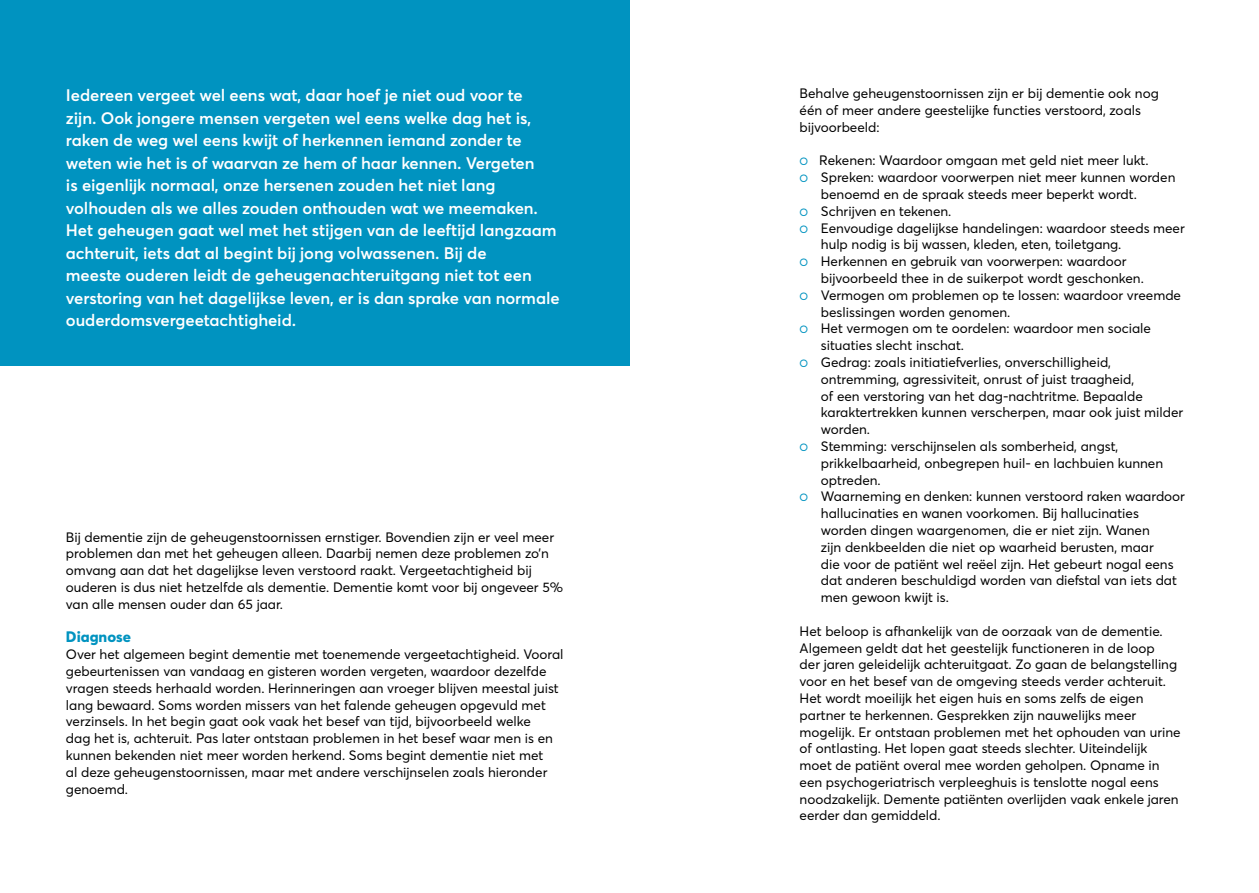
<style>
.page{position:relative;width:1259px;height:893px;background:#fff}
.page>*{position:absolute;margin:0;border:0;box-sizing:border-box;transform-origin:0 0}
.t1{font:600 16.5px/22.5px "Averta";letter-spacing:-.005em;color:#fff}
.t2{font:800 15px "Averta";color:#0093c0}
.t3{font:13.5px/16.8px "Averta";color:#000}
.s1{color:#0093c0}
</style>
<div class="page">
<div style="left:0;top:0;width:629px;height:366px;background:#0093c0"></div>
<p class="t1" style="left:66px;top:83px;width:495px">Iedereen vergeet wel eens wat, daar hoef je niet oud voor te<br>zijn. Ook jongere mensen vergeten wel eens welke dag het is, raken de weg wel eens kwijt of herkennen iemand zonder te weten wie het is of waarvan ze hem of haar kennen. Vergeten<br>is eigenlijk normaal, onze hersenen zouden het niet lang volhouden als we alles zouden onthouden wat we meemaken.<br>Het geheugen gaat wel met het stijgen van de leeftijd langzaam achteruit, iets dat al begint bij jong volwassenen. Bij de<br>meeste ouderen leidt de geheugenachteruitgang niet tot een verstoring van het dagelijkse leven, er is dan sprake van normale ouderdomsvergeetachtigheid.</p>
<p class="t3" style="left:799px;top:85px;width:361px">Behalve geheugenstoornissen zijn er bij dementie ook nog één of meer andere geestelijke functies verstoord, zoals bijvoorbeeld:</p>
<p class="t3" style="left:799px;top:152px;width:350px"><span class="s1">○</span> Rekenen: Waardoor omgaan met geld niet meer lukt.</p>
<p class="t3" style="left:821px;top:169px;width:356px;text-indent:-21px"><span class="s1">○</span> Spreken: waardoor voorwerpen niet meer kunnen worden benoemd en de spraak steeds meer beperkt wordt.</p>
<p class="t3" style="left:799px;top:202px;width:153px"><span class="s1">○</span> Schrijven en tekenen.</p>
<p class="t3" style="left:821px;top:219px;width:365px;text-indent:-21px"><span class="s1">○</span> Eenvoudige dagelijkse handelingen: waardoor steeds meer hulp nodig is bij wassen, kleden, eten, toiletgang.</p>
<p class="t3" style="left:821px;top:253px;width:324px;text-indent:-21px"><span class="s1">○</span> Herkennen en gebruik van voorwerpen: waardoor bijvoorbeeld thee in de suikerpot wordt geschonken.</p>
<p class="t3" style="left:821px;top:286px;width:362px;text-indent:-21px"><span class="s1">○</span> Vermogen om problemen op te lossen: waardoor vreemde beslissingen worden genomen.</p>
<p class="t3" style="left:821px;top:320px;width:331px;text-indent:-21px"><span class="s1">○</span> Het vermogen om te oordelen: waardoor men sociale situaties slecht inschat.</p>
<p class="t3" style="left:821px;top:353px;width:364px;text-indent:-21px"><span class="s1">○</span> Gedrag: zoals initiatiefverlies, onverschilligheid, ontremming, agressiviteit, onrust of juist traagheid,<br>of een verstoring van het dag-nachtritme. Bepaalde karaktertrekken kunnen verscherpen, maar ook juist milder worden.</p>
<p class="t3" style="left:821px;top:437px;width:344px;text-indent:-21px"><span class="s1">○</span> Stemming: verschijnselen als somberheid, angst, prikkelbaarheid, onbegrepen huil- en lachbuien kunnen optreden.</p>
<p class="t3" style="left:821px;top:488px;width:366px;text-indent:-21px"><span class="s1">○</span> Waarneming en denken: kunnen verstoord raken waardoor hallucinaties en wanen voorkomen. Bij hallucinaties worden dingen waargenomen, die er niet zijn. Wanen<br>zijn denkbeelden die niet op waarheid berusten, maar<br>die voor de patiënt wel reëel zijn. Het gebeurt nogal eens dat anderen beschuldigd worden van diefstal van iets dat men gewoon kwijt is.</p>
<p class="t3" style="left:799px;top:622px;width:382px">Het beloop is afhankelijk van de oorzaak van de dementie.<br>Algemeen geldt dat het geestelijk functioneren in de loop<br>der jaren geleidelijk achteruitgaat. Zo gaan de belangstelling voor en het besef van de omgeving steeds verder achteruit.<br>Het wordt moeilijk het eigen huis en soms zelfs de eigen partner te herkennen. Gesprekken zijn nauwelijks meer mogelijk. Er ontstaan problemen met het ophouden van urine of ontlasting. Het lopen gaat steeds slechter. Uiteindelijk moet de patiënt overal mee worden geholpen. Opname in een psychogeriatrisch verpleeghuis is tenslotte nogal eens noodzakelijk. Demente patiënten overlijden vaak enkele jaren eerder dan gemiddeld.</p>
<p class="t3" style="left:66px;top:528px;width:499px">Bij dementie zijn de geheugenstoornissen ernstiger. Bovendien zijn er veel meer problemen dan met het geheugen alleen. Daarbij nemen deze problemen zo’n omvang aan dat het dagelijkse leven verstoord raakt. Vergeetachtigheid bij ouderen is dus niet hetzelfde als dementie. Dementie komt voor bij ongeveer 5% van alle mensen ouder dan 65 jaar.</p>
<p class="t2" style="left:66px;top:626px;width:67px">Diagnose</p>
<p class="t3" style="left:66px;top:645px;width:499px">Over het algemeen begint dementie met toenemende vergeetachtigheid. Vooral gebeurtenissen van vandaag en gisteren worden vergeten, waardoor dezelfde vragen steeds herhaald worden. Herinneringen aan vroeger blijven meestal juist lang bewaard. Soms worden missers van het falende geheugen opgevuld met verzinsels. In het begin gaat ook vaak het besef van tijd, bijvoorbeeld welke<br>dag het is, achteruit. Pas later ontstaan problemen in het besef waar men is en kunnen bekenden niet meer worden herkend. Soms begint dementie niet met<br>al deze geheugenstoornissen, maar met andere verschijnselen zoals hieronder genoemd.</p>
</div>
